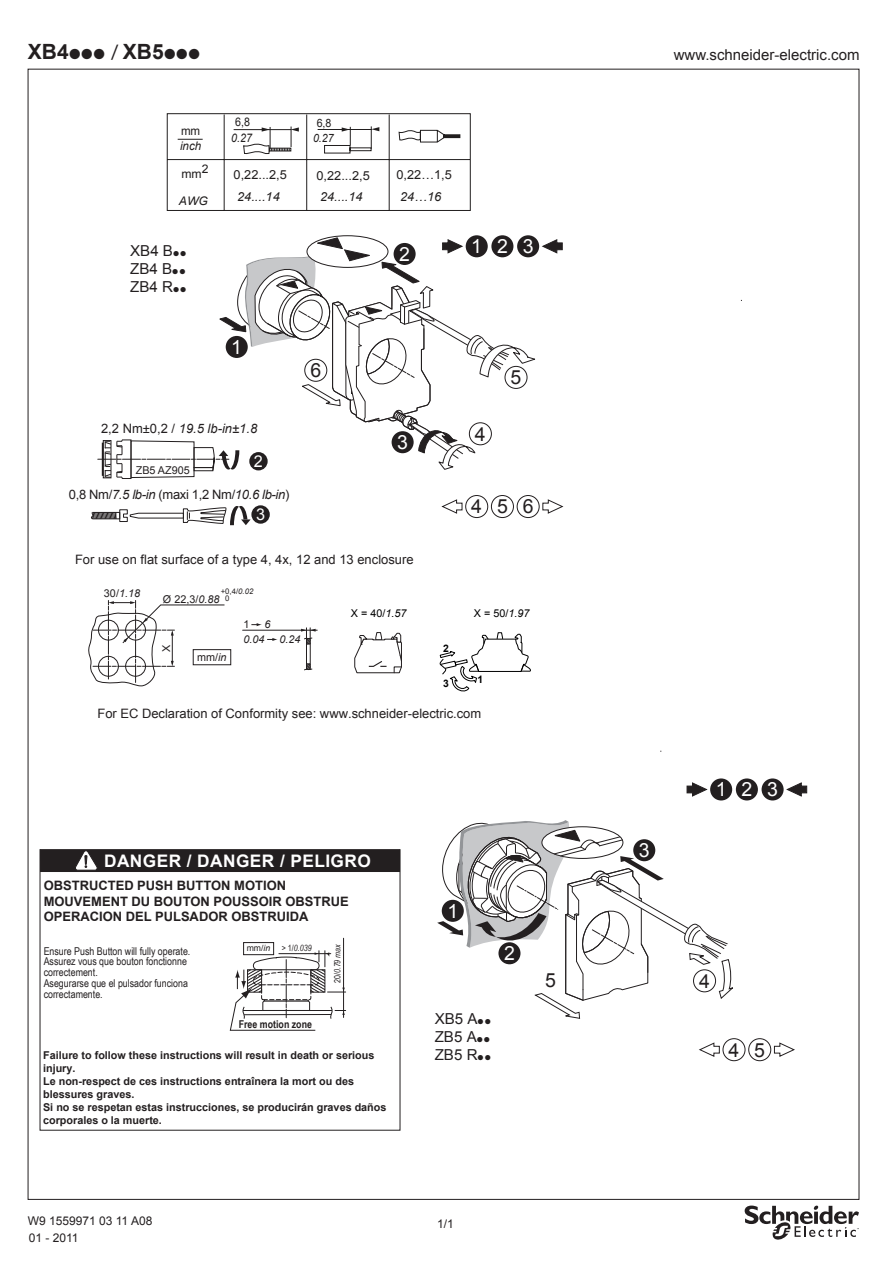
<style>
.page{position:relative;width:893px;height:1263px;background:#fff}
.page>*{position:absolute;margin:0;border:0;box-sizing:border-box;transform-origin:0 0}
.t1{font:700 21px "Arial";color:#231f20}
.t2{font:19.5px "Arial";letter-spacing:.76em;color:#fff}
.t3{font:19.5px "Arial";color:#231f20}
.t4{font:700 17.25px "Arial";letter-spacing:.025em;color:#fff}
.t5{font:16.2px "Arial";color:#fff}
.t6{font:15.15px/18.1px "Arial";color:#231f20;text-align:justify}
.t7{font:15px "Arial";color:#231f20}
.t8{font:12.9px "Arial";color:#231f20}
.t9{font:700 12.9px/15.6px "Arial";color:#231f20}
.t10{font:italic 12.9px "Arial";color:#231f20}
.t11{font:12.45px "Arial";color:#211e1e}
.t12{font:italic 12.45px "Arial";color:#211e1e}
.t13{font:12px/17.2px "Arial";color:#231f20}
.t14{font:italic 11.85px "Arial";color:#211e1e}
.t15{font:11.85px "Arial";color:#211e1e}
.t16{font:italic 11.85px "Arial";color:#211e1e;scale:.9 1}
.t17{font:11.85px "Arial";color:#211e1e;scale:.9 1}
.t18{font:italic 11.4px "Arial";color:#211e1e;scale:.93 1}
.t19{font:11.4px "Arial";color:#211e1e;scale:.93 1}
.t20{font:700 10.8px/12.9px "Arial";color:#231f20}
.t21{font:10.8px/10.8px "Arial Narrow";color:#231f20}
.t22{font:10.8px "Arial";color:#231f20}
.t23{font:10.8px "Arial";color:#000}
.t24{font:italic 10.8px "Arial";color:#231f20}
.t25{font:700 10.8px "Arial Narrow";color:#231f20}
.t26{font:700 10.35px "Arial";color:#000}
.t27{font:italic 8.7px "Arial Narrow";color:#231f20}
.t28{font:8.7px "Arial";color:#231f20}
.t29{font:7.8px/6.8px "Arial";color:#231f20}
.s1{font-family:"Graph Schneider"}
.s2{font-family:"Myriad";font-weight:400}
.s3{font-family:"Graph Schneider";font-size:10.65px}
.s4{font-style:normal}
.s5{font-style:italic}
</style>
<div class="page">
<svg style="left:745px;top:1205px;width:114px;height:35px"></svg>
<svg style="left:466px;top:235px;width:22px;height:22px"></svg>
<svg style="left:491px;top:235px;width:22px;height:22px"></svg>
<svg style="left:517px;top:235px;width:22px;height:22px"></svg>
<svg style="left:91px;top:237px;width:473px;height:288px"></svg>
<div style="left:226px;top:336px;width:22px;height:22px;background:#231f20;border-radius:50%"></div>
<div style="left:394px;top:243px;width:22px;height:22px;background:#231f20;border-radius:50%"></div>
<div style="left:392px;top:431px;width:22px;height:22px;background:#231f20;border-radius:50%"></div>
<div style="left:469px;top:423px;width:22px;height:22px;background:#fff;border-radius:50%"></div>
<div style="left:469px;top:422px;width:23px;height:23px;border:1px solid #231f20;border-radius:50%"></div>
<div style="left:505px;top:366px;width:22px;height:22px;background:#fff;border-radius:50%"></div>
<div style="left:505px;top:366px;width:22px;height:23px;border:1px solid #231f20;border-radius:50%"></div>
<div style="left:305px;top:359px;width:22px;height:22px;background:#fff;border-radius:50%"></div>
<div style="left:304px;top:359px;width:23px;height:23px;border:1px solid #231f20;border-radius:50%"></div>
<svg style="left:786px;top:782px;width:21px;height:15px"></svg>
<svg style="left:686px;top:782px;width:22px;height:15px"></svg>
<div style="left:710px;top:778px;width:22px;height:22px;background:#231f20;border-radius:50%"></div>
<div style="left:736px;top:778px;width:22px;height:22px;background:#231f20;border-radius:50%"></div>
<div style="left:762px;top:778px;width:22px;height:22px;background:#231f20;border-radius:50%"></div>
<svg style="left:699px;top:1042px;width:21px;height:15px"></svg>
<svg style="left:774px;top:1042px;width:21px;height:15px"></svg>
<div style="left:723px;top:1038px;width:22px;height:23px;border:1px solid #231f20;border-radius:50%"></div>
<div style="left:748px;top:1038px;width:23px;height:23px;border:1px solid #231f20;border-radius:50%"></div>
<svg style="left:437px;top:820px;width:296px;height:199px"></svg>
<div style="left:498px;top:942px;width:22px;height:22px;background:#231f20;border-radius:50%"></div>
<div style="left:693px;top:970px;width:23px;height:22px;background:#fff;border-radius:50%"></div>
<div style="left:693px;top:969px;width:23px;height:23px;border:1px solid #231f20;border-radius:50%"></div>
<div style="left:633px;top:839px;width:22px;height:22px;background:#231f20;border-radius:50%"></div>
<div style="left:442px;top:900px;width:22px;height:22px;background:#231f20;border-radius:50%"></div>
<hr style="left:243px;top:630px;width:74px;height:1px;background:#231f20">
<svg style="left:88px;top:600px;width:137px;height:86px"></svg>
<hr style="left:310px;top:638px;width:1px;height:31px;background:#231f20">
<hr style="left:306px;top:638px;width:1px;height:31px;background:#231f20">
<svg style="left:301px;top:628px;width:15px;height:17px"></svg>
<svg style="left:304px;top:663px;width:9px;height:8px"></svg>
<svg style="left:251px;top:623px;width:11px;height:3px"></svg>
<svg style="left:267px;top:638px;width:11px;height:3px"></svg>
<div style="left:193px;top:649px;width:38px;height:16px;border:1px solid #231f20"></div>
<div style="left:40px;top:850px;width:360px;height:22px;background:#231f20"></div>
<svg style="left:76px;top:851px;width:21px;height:19px"></svg>
<div style="left:40px;top:849px;width:360px;height:282px;border:1px solid #231f20"></div>
<svg style="left:354px;top:632px;width:48px;height:42px"></svg>
<svg style="left:440px;top:632px;width:91px;height:60px"></svg>
<hr style="left:343px;top:938px;width:1px;height:79px;background:#231f20">
<div style="left:243px;top:942px;width:31px;height:13px;border:1px solid #231f20"></div>
<svg style="left:230px;top:951px;width:116px;height:80px"></svg>
<svg style="left:166px;top:113px;width:305px;height:98px"></svg>
<h1 class="t1" style="left:28px;top:38px;width:174px">XB4<span class="s1">ppp</span> <span class="s2">/</span> XB5<span class="s1">ppp</span></h1>
<h3 class="t7" style="left:674px;top:45px;width:187px">www.schneider-electric.com</h3>
<p class="t15" style="left:181px;top:123px;width:21px">mm</p>
<p class="t14" style="left:180px;top:138px;width:23px">inch</p>
<p class="t15" style="left:181px;top:166px;width:29px">mm2</p>
<p class="t14" style="left:179px;top:193px;width:31px">AWG</p>
<p class="t17" style="left:235px;top:114px;width:18px">6,8</p>
<p class="t16" style="left:231px;top:131px;width:25px">0.27</p>
<p class="t11" style="left:234px;top:167px;width:55px">0,22...2,5</p>
<p class="t12" style="left:237px;top:189px;width:44px">24....14</p>
<p class="t19" style="left:317px;top:115px;width:17px">6,8</p>
<p class="t18" style="left:313px;top:130px;width:24px">0.27</p>
<p class="t11" style="left:317px;top:167px;width:55px">0,22...2,5</p>
<p class="t12" style="left:320px;top:189px;width:44px">24....14</p>
<p class="t11" style="left:397px;top:167px;width:57px">0,22…1,5</p>
<p class="t12" style="left:400px;top:189px;width:43px">24…16</p>
<h3 class="t6" style="left:130px;top:242px;width:58px">XB4 B<span class="s3">pp </span>ZB4 B<span class="s3">pp </span>ZB4 R<span class="s3">pp</span></h3>
<h2 class="t2" style="left:471px;top:233px;width:64px">123</h2>
<h2 class="t2" style="left:399px;top:241px;width:12px">2</h2>
<h2 class="t2" style="left:231px;top:334px;width:12px">1</h2>
<p class="t10" style="left:101px;top:420px;width:158px"><span class="s4">2,2 Nm±0,2 /</span> 19.5 lb-in±1.8</p>
<p class="t22" style="left:136px;top:463px;width:56px">ZB5 AZ905</p>
<h3 class="t5" style="left:254px;top:451px;width:11px">2</h3>
<p class="t8" style="left:69px;top:486px;width:222px">0,8 Nm/<span class="s5">7.5 lb-in</span> (maxi 1,2 Nm/<span class="s5">10.6 lb-in</span>)</p>
<h3 class="t5" style="left:256px;top:504px;width:11px">3</h3>
<h2 class="t3" style="left:310px;top:357px;width:12px">6</h2>
<h2 class="t2" style="left:397px;top:429px;width:12px">3</h2>
<p class="t8" style="left:75px;top:551px;width:340px">For use on flat surface of a type 4, 4x, 12 and 13 enclosure</p>
<p class="t24" style="left:104px;top:586px;width:38px"><span class="s4">30/</span>1.18</p>
<p class="t22" style="left:163px;top:592px;width:58px">Ø 22,3/<span class="s5">0.88</span></p>
<p class="t29" style="left:225px;top:588px;width:30px;text-indent:-4px">+0,4/<span class="s5">0.02<br></span>0</p>
<h2 class="t3" style="left:475px;top:421px;width:12px">4</h2>
<h2 class="t3" style="left:511px;top:365px;width:12px">5</h2>
<h2 class="t3" style="left:471px;top:494px;width:64px">456</h2>
<p class="t22" style="left:159px;top:652px;width:9px;rotate:-90deg">X</p>
<p class="t22" style="left:197px;top:650px;width:31px">mm/<span class="s5">in</span></p>
<p class="t22" style="left:243px;top:617px;width:8px">1</p>
<p class="t24" style="left:264px;top:617px;width:8px">6</p>
<p class="t24" style="left:243px;top:632px;width:23px">0.04</p>
<p class="t24" style="left:279px;top:632px;width:23px">0.24</p>
<p class="t23" style="left:351px;top:606px;width:57px">X = 40/<span class="s5">1.57</span></p>
<p class="t23" style="left:474px;top:606px;width:57px">X = 50/<span class="s5">1.97</span></p>
<p class="t26" style="left:443px;top:641px;width:7px">2</p>
<p class="t26" style="left:443px;top:676px;width:7px">3</p>
<p class="t26" style="left:477px;top:673px;width:7px">1</p>
<p class="t8" style="left:97px;top:705px;width:385px">For EC Declaration of Conformity see: www.schneider-electric.com</p>
<h3 class="t4" style="left:104px;top:849px;width:268px">DANGER / DANGER / PELIGRO</h3>
<p class="t9" style="left:44px;top:878px;width:307px">OBSTRUCTED PUSH BUTTON MOTION<br>MOUVEMENT DU BOUTON POUSSOIR OBSTRUE<br>OPERACION DEL PULSADOR OBSTRUIDA</p>
<p class="t27" style="left:282px;top:941px;width:31px"><span class="s4">&gt; 1/</span>0.039</p>
<p class="t27" style="left:331px;top:983px;width:41px;rotate:-90deg"><span class="s4">20/</span>0.79 max</p>
<p class="t28" style="left:247px;top:943px;width:25px">mm/<span class="s5">in</span></p>
<p class="t21" style="left:44px;top:945px;width:148px">Ensure Push Button will fully operate.<br>Assurez vous que bouton fonctionne correctement.<br>Asegurarse que el pulsador funciona correctamente.</p>
<p class="t25" style="left:239px;top:1016px;width:75px">Free motion zone</p>
<p class="t20" style="left:43px;top:1049px;width:345px">Failure to follow these instructions will result in death or serious injury.<br>Le non-respect de ces instructions entraînera la mort ou des blessures graves.<br>Si no se respetan estas instrucciones, se producirán graves daños corporales o la muerte.</p>
<h2 class="t2" style="left:447px;top:898px;width:12px">1</h2>
<h2 class="t2" style="left:504px;top:940px;width:12px">2</h2>
<h3 class="t6" style="left:435px;top:1010px;width:58px">XB5 A<span class="s3">pp </span>ZB5 A<span class="s3">pp </span>ZB5 R<span class="s3">pp</span></h3>
<h2 class="t2" style="left:639px;top:837px;width:12px">3</h2>
<h2 class="t2" style="left:716px;top:777px;width:64px">123</h2>
<h2 class="t3" style="left:545px;top:967px;width:12px">5</h2>
<h2 class="t3" style="left:699px;top:968px;width:12px">4</h2>
<h2 class="t3" style="left:729px;top:1037px;width:38px">4 5</h2>
<p class="t13" style="left:28px;top:1212px;width:126px">W9 1559971 03 11 A08<br>01 - 2011</p>
<p class="t13" style="left:437px;top:1215px;width:18px">1/1</p>
</div>
